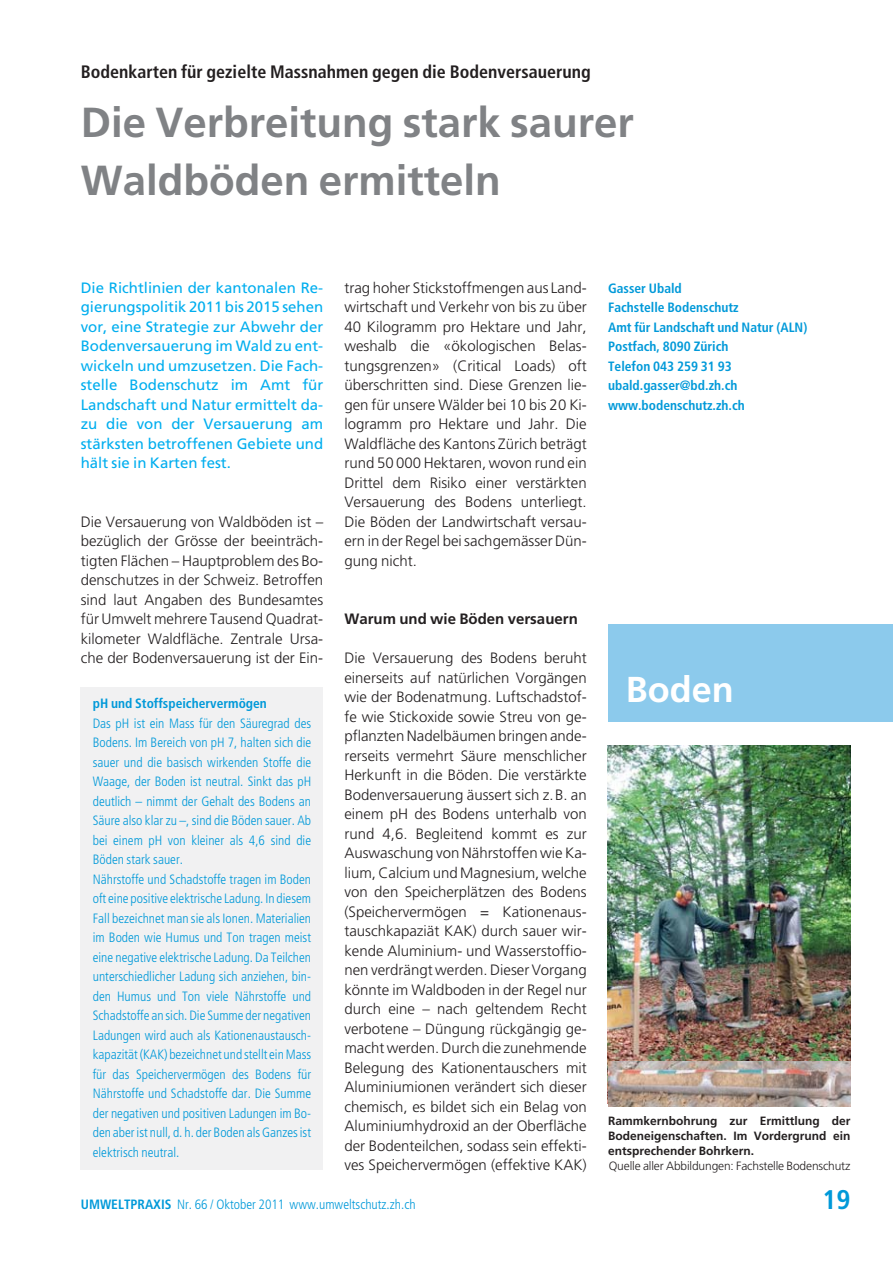
<style>
.page{position:relative;width:893px;height:1263px;background:#fff}
.page>*{position:absolute;margin:0;border:0;box-sizing:border-box;transform-origin:0 0}
.t1{font:700 42px/58.5px "Frutiger LT Std";color:#808285}
.t2{font:700 36px "Frutiger LT Std";color:#fff}
.t3{font:700 condensed 27px "Frutiger LT Std";color:#0099d9}
.t4{font:700 condensed 18px "Frutiger LT Std";color:#231f20}
.t5{font:300 15px/19.5px "Frutiger LT Std";color:#231f20;text-align:justify}
.t6{font:15px/19.5px "Frutiger LT Std";color:#00aeef;text-align:justify}
.t7{font:700 15px "Frutiger LT Std";color:#231f20}
.t8{font:300 condensed 13.5px/19.5px "Frutiger LT Std";color:#0099d9}
.t9{font:700 condensed 13.5px/19.5px "Frutiger LT Std";color:#0099d9}
.t10{font:700 12px/15px "Frutiger LT Std";color:#231f20;text-align:justify}
.t11{font:300 12px "Frutiger LT Std";letter-spacing:-.015em;color:#231f20}
.s1{font-weight:700}
</style>
<div class="page">
<div style="left:608px;top:624px;width:285px;height:97px;background:#8ccaec"></div>
<img style="left:608px;top:745px;width:243px;height:359px">
<svg style="left:608px;top:1106px;width:242px;height:1px"></svg>
<img style="left:608px;top:1061px;width:242px;height:45px">
<div style="left:81px;top:687px;width:242px;height:483px;background:#f1f1f2"></div>
<p class="t4" style="left:81px;top:60px;width:511px">Bodenkarten für gezielte Massnahmen gegen die Bodenversauerung</p>
<h1 class="t1" style="left:81px;top:92px;width:555px">Die Verbreitung stark saurer<br>Waldböden ermitteln</h1>
<p class="t5" style="left:344px;top:279px;width:244px">trag hoher Stickstoffmengen aus Land&shy;wirtschaft und Verkehr von bis zu über 40 Kilogramm pro Hektare und Jahr, weshalb die «ökologischen Belas - tungsgrenzen» (Critical Loads) oft überschritten sind. Diese Grenzen lie&shy;gen für unsere Wälder bei 10 bis 20 Ki&shy;logramm pro Hektare und Jahr. Die Waldfläche des Kantons Zürich beträgt rund 50 000 Hektaren, wovon rund ein Drittel dem Risiko einer verstärkten Versauerung des Bodens unterliegt.<br>Die Böden der Landwirtschaft versau&shy;ern in der Regel bei sachgemässer Dün&shy;gung nicht.</p>
<p class="t6" style="left:81px;top:277px;width:244px">Die Richtlinien der kantonalen Re&shy;gierungspolitik 2011 bis 2015 sehen vor, eine Strategie zur Abwehr der Bodenversauerung im Wald zu ent&shy;wickeln und umzusetzen. Die Fach&shy;stelle Bodenschutz im Amt für Landschaft und Natur ermittelt da&shy;zu die von der Versauerung am stärksten betroffenen Gebiete und hält sie in Karten fest.</p>
<p class="t9" style="left:608px;top:278px;width:201px">Gasser Ubald<br>Fachstelle Bodenschutz<br>Amt für Landschaft und Natur (ALN)<br>Postfach, 8090 Zürich<br>Telefon 043 259 31 93 ubald.gasser@bd.zh.ch www.bodenschutz.zh.ch</p>
<p class="t5" style="left:81px;top:513px;width:244px">Die Versauerung von Waldböden ist – bezüglich der Grösse der beeinträch&shy;tigten Flächen – Hauptproblem des Bo&shy;denschutzes in der Schweiz. Betroffen sind laut Angaben des Bundesamtes für Umwelt mehrere Tausend Quadrat - kilometer Waldfläche. Zentrale Ursa&shy;che der Bodenversauerung ist der Ein-</p>
<p class="t7" style="left:344px;top:609px;width:235px">Warum und wie Böden versauern</p>
<p class="t5" style="left:344px;top:649px;width:244px">Die Versauerung des Bodens beruht einerseits auf natürlichen Vorgängen wie der Bodenatmung. Luftschadstof&shy;fe wie Stickoxide sowie Streu von ge&shy;pflanzten Nadelbäumen bringen ande&shy;rerseits vermehrt Säure menschlicher Herkunft in die Böden. Die verstärkte Bodenversauerung äussert sich z.B. an einem pH des Bodens unterhalb von rund 4,6. Begleitend kommt es zur Auswaschung von Nährstoffen wie Ka&shy;lium, Calcium und Magnesium, welche von den Speicherplätzen des Bodens (Speichervermögen = Kationenaus&shy;tauschkapaziät KAK) durch sauer wir&shy;kende Aluminium- und Wasserstoffio&shy;nen verdrängt werden. Dieser Vorgang könnte im Waldboden in der Regel nur durch eine – nach geltendem Recht verbotene – Düngung rückgängig ge&shy;macht werden. Durch die zunehmende Belegung des Kationentauschers mit Aluminiumionen verändert sich dieser chemisch, es bildet sich ein Belag von Aluminiumhydroxid an der Oberfläche der Bodenteilchen, sodass sein effekti&shy;ves Speichervermögen (effektive KAK)</p>
<p class="t8" style="left:81px;top:1194px;width:336px"><span class="s1">UMWELTPRAXIS</span> Nr. 66 / Oktober 2011 www.umweltschutz.zh.ch</p>
<h3 class="t3" style="left:822px;top:1183px;width:30px">19</h3>
<h2 class="t2" style="left:626px;top:667px;width:109px">Boden</h2>
<p class="t9" style="left:93px;top:693px;width:176px">pH und Stoffspeichervermögen</p>
<p class="t8" style="left:93px;top:713px;width:220px">Das pH ist ein Mass für den Säuregrad des Bodens. Im Bereich von pH 7, halten sich die sauer und die basisch wirkenden Stoffe die Waage, der Boden ist neutral. Sinkt das pH deutlich – nimmt der Gehalt des Bodens an Säure also klar zu –, sind die Böden sauer. Ab bei einem pH von kleiner als 4,6 sind die Böden stark sauer.<br>Nährstoffe und Schadstoffe tragen im Boden oft eine positive elektrische Ladung. In diesem Fall bezeichnet man sie als Ionen. Materialien im Boden wie Humus und Ton tragen meist eine negative elektrische Ladung. Da Teilchen unterschiedlicher Ladung sich anziehen, bin&shy;den Humus und Ton viele Nährstoffe und Schadstoffe an sich. Die Summe der negativen Ladungen wird auch als Kationenaustausch&shy;kapazität (KAK) bezeichnet und stellt ein Mass für das Speichervermögen des Bodens für Nährstoffe und Schadstoffe dar. Die Summe der negativen und positiven Ladungen im Bo&shy;den aber ist null, d. h. der Boden als Ganzes ist elektrisch neutral.</p>
<p class="t10" style="left:608px;top:1113px;width:244px">Rammkernbohrung zur Ermittlung der Bo den eigenschaften. Im Vordergrund ein entsprechender Bohrkern.</p>
<p class="t11" style="left:609px;top:1158px;width:243px">Quelle aller Abbildungen: Fachstelle Bodenschutz</p>
</div>
